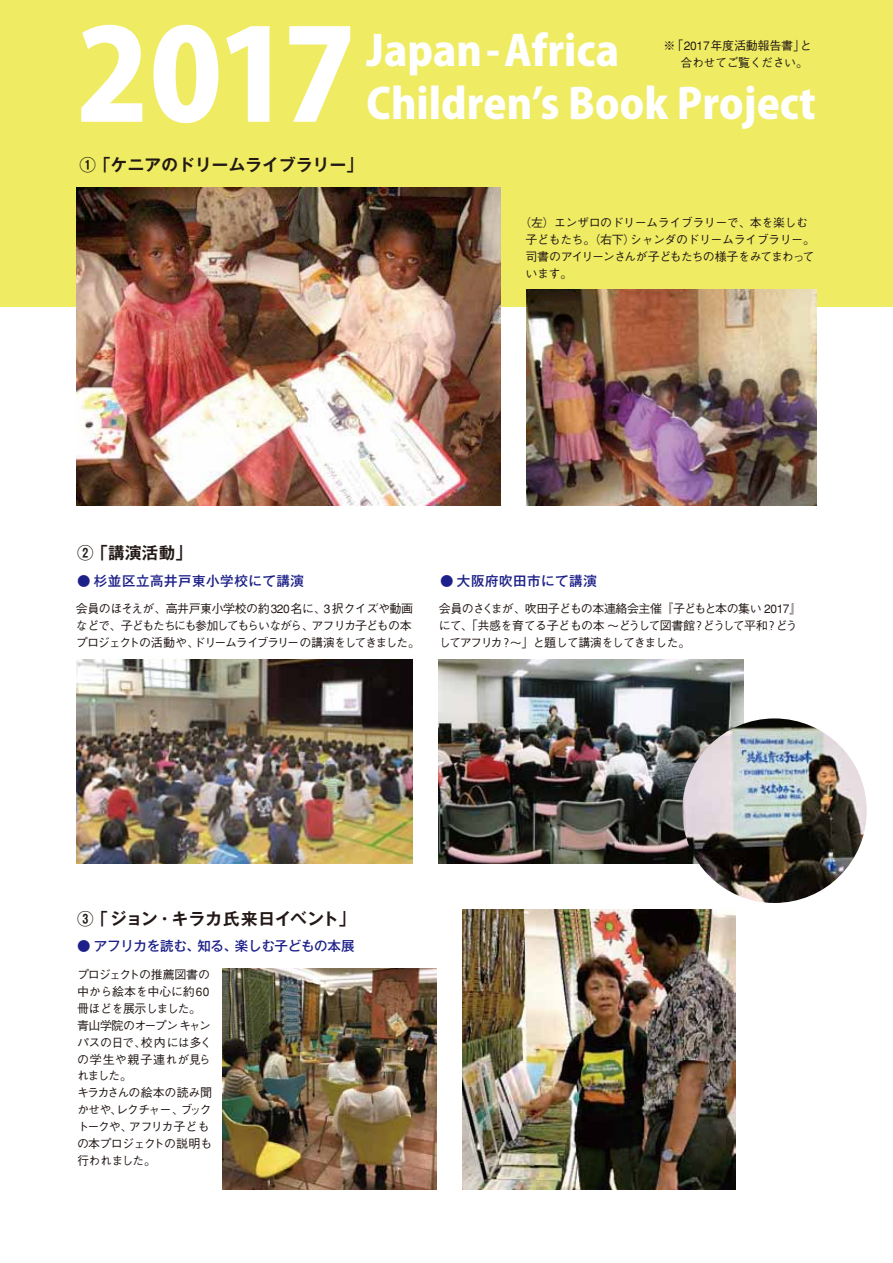
<style>
.page{position:relative;width:893px;height:1263px;background:#fff}
.page>*{position:absolute;margin:0;border:0;box-sizing:border-box;transform-origin:0 0}
.t1{font:800 125.7px "Koz Go Pro";color:#fff}
.t2{font:800 41.55px/53.4px "Koz Go Pro";color:#fff}
.t3{font:700 16.5px "Gothic MB101 Pr 5 De";letter-spacing:.02em;color:#221815}
.t4{font:500 13.5px "Gothic MB101";letter-spacing:.04em;color:#1d2088}
.t5{font:500 13.5px "Gothic MB101";letter-spacing:-.02em;color:#1d2088}
.t6{font:500 12px/16.8px "Gothic BBB";letter-spacing:-.04em;color:#221815}
.t7{font:500 12px/16.8px "Gothic BBB";letter-spacing:-.08em;color:#221815}
.t8{font:500 12px/16.8px "Gothic BBB";letter-spacing:-.02em;color:#221815}
</style>
<div class="page">
<div style="left:0;top:0;width:893px;height:307px;background:#efec64"></div>
<img style="left:77px;top:660px;width:335px;height:203px">
<img style="left:222px;top:969px;width:215px;height:220px">
<img style="left:462px;top:909px;width:274px;height:280px">
<img style="left:77px;top:187px;width:424px;height:318px">
<img style="left:438px;top:660px;width:306px;height:203px">
<img style="left:682px;top:718px;width:185px;height:185px;border-radius:92px">
<img style="left:526px;top:290px;width:290px;height:216px">
<h1 class="t1" style="left:76px;top:-6px;width:281px">2017</h1>
<h2 class="t2" style="left:367px;top:27px;width:451px">Japan-Africa<br>Childrenʼs Book Project</h2>
<h3 class="t3" style="left:80px;top:151px;width:285px">① 「ケニアのドリームライブラリー」</h3>
<p class="t8" style="left:681px;top:38px;width:133px;text-indent:-17px">※「2017年度活動報告書」と合わせてご覧ください。</p>
<h3 class="t3" style="left:77px;top:539px;width:117px">② 「講演活動」</h3>
<p class="t6" style="left:526px;top:215px;width:291px;text-indent:-6px">（左）エンザロのドリームライブラリーで、本を楽しむ子どもたち。（右下）シャンダのドリームライブラリー。司書のアイリーンさんが子どもたちの様子をみてまわっています。</p>
<p class="t4" style="left:77px;top:571px;width:228px">● 杉並区立高井戸東小学校にて講演</p>
<p class="t4" style="left:440px;top:571px;width:158px">● 大阪府吹田市にて講演</p>
<p class="t7" style="left:76px;top:601px;width:345px">会員のほそえが、高井戸東小学校の約320名に、3 択クイズや動画などで、子どもたちにも参加してもらいながら、アフリカ子どもの本プロジェクトの活動や、ドリームライブラリーの講演をしてきました。</p>
<p class="t6" style="left:439px;top:601px;width:364px">会員のさくまが、吹田子どもの本連絡会主催『子どもと本の集い 2017』にて、「共感を育てる子どもの本 ～どうして図書館？どうして平和？どうしてアフリカ？～」と題して講演をしてきました。</p>
<h3 class="t3" style="left:77px;top:905px;width:280px">③ 「ジョン・キラカ氏来日イベント」</h3>
<p class="t5" style="left:77px;top:937px;width:279px">● アフリカを読む、知る、楽しむ子どもの本展</p>
<p class="t6" style="left:77px;top:967px;width:137px">プロジェクトの推薦図書の中から絵本を中心に約60冊ほどを展示しました。青山学院のオープンキャンパスの日で、校内には多くの学生や親子連れが見られました。<br>キラカさんの絵本の読み聞かせや、レクチャー、ブックトークや、アフリカ子どもの本プロジェクトの説明も行われました。</p>
</div>
